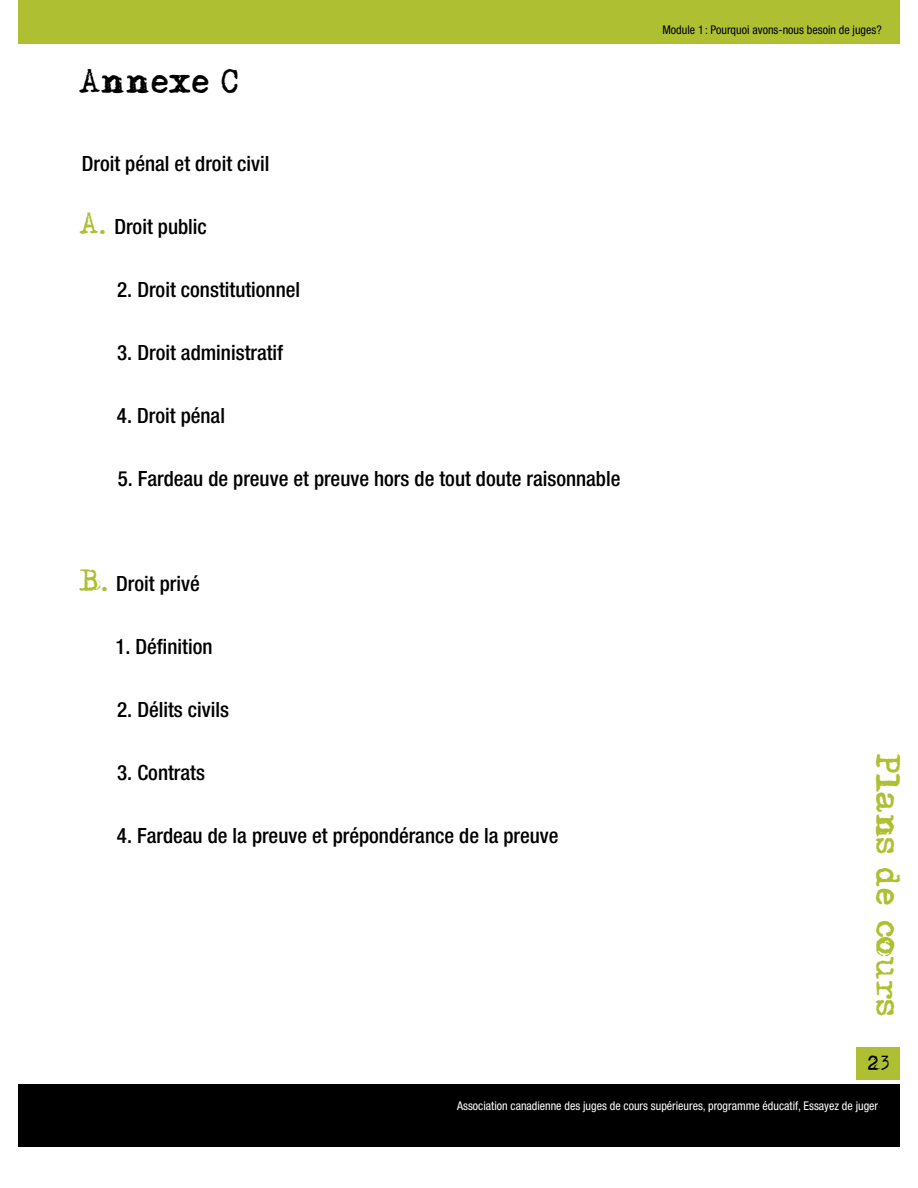
<style>
.page{position:relative;width:918px;height:1188px;background:#fff}
.page>*{position:absolute;margin:0;border:0;box-sizing:border-box;transform-origin:0 0}
.t1{font:30px "Adler accent";color:#aec032}
.t2{font:30px "Adler accent";color:#000}
.t3{font:500 condensed 21px "Helvetica Neue Std";color:#000}
.t4{font:18px "Adler accent";color:#000}
.t5{font:condensed 12px "Helvetica Neue Std";color:#fff}
.t6{font:condensed 12px "Helvetica Neue Std";color:#000}
.s1{font-family:"Adler accent";font-weight:400;font-stretch:normal;font-size:27px;color:#aec032}
</style>
<div class="page">
<div style="left:18px;top:2px;width:882px;height:42px;background:#aec032"></div>
<div style="left:18px;top:1086px;width:882px;height:60px;background:#000"></div>
<div style="left:18px;top:0;width:882px;height:42px;background:#aec032"></div>
<div style="left:18px;top:1084px;width:882px;height:60px;background:#000"></div>
<div style="left:856px;top:1047px;width:44px;height:33px;background:#aec032"></div>
<h1 class="t2" style="left:80px;top:69px;width:161px">Annexe C</h1>
<p class="t3" style="left:82px;top:151px;width:189px">Droit pénal et droit civil</p>
<p class="t3" style="left:80px;top:214px;width:129px"><span class="s1">A.</span> Droit public</p>
<p class="t3" style="left:117px;top:277px;width:185px">2. Droit constitutionnel</p>
<p class="t3" style="left:117px;top:340px;width:167px">3. Droit administratif</p>
<p class="t3" style="left:117px;top:403px;width:110px">4. Droit pénal</p>
<p class="t3" style="left:118px;top:466px;width:504px">5. Fardeau de preuve et preuve hors de tout doute raisonnable</p>
<p class="t3" style="left:79px;top:571px;width:122px"><span class="s1">B.</span> Droit privé</p>
<p class="t3" style="left:115px;top:634px;width:99px">1. Définition</p>
<p class="t3" style="left:117px;top:697px;width:113px">2. Délits civils</p>
<p class="t3" style="left:117px;top:760px;width:89px">3. Contrats</p>
<p class="t3" style="left:117px;top:823px;width:443px">4. Fardeau de la preuve et prépondérance de la preuve</p>
<p class="t6" style="left:663px;top:23px;width:221px">Module 1 : Pourquoi avons-nous besoin de juges?</p>
<h1 class="t1" style="left:900px;top:754px;width:265px;rotate:90deg">Plans de cours</h1>
<p class="t4" style="left:868px;top:1055px;width:12px">23</p>
<p class="t5" style="left:457px;top:1099px;width:423px">Association canadienne des juges de cours supérieures, programme éducatif, Essayez de juger</p>
</div>
